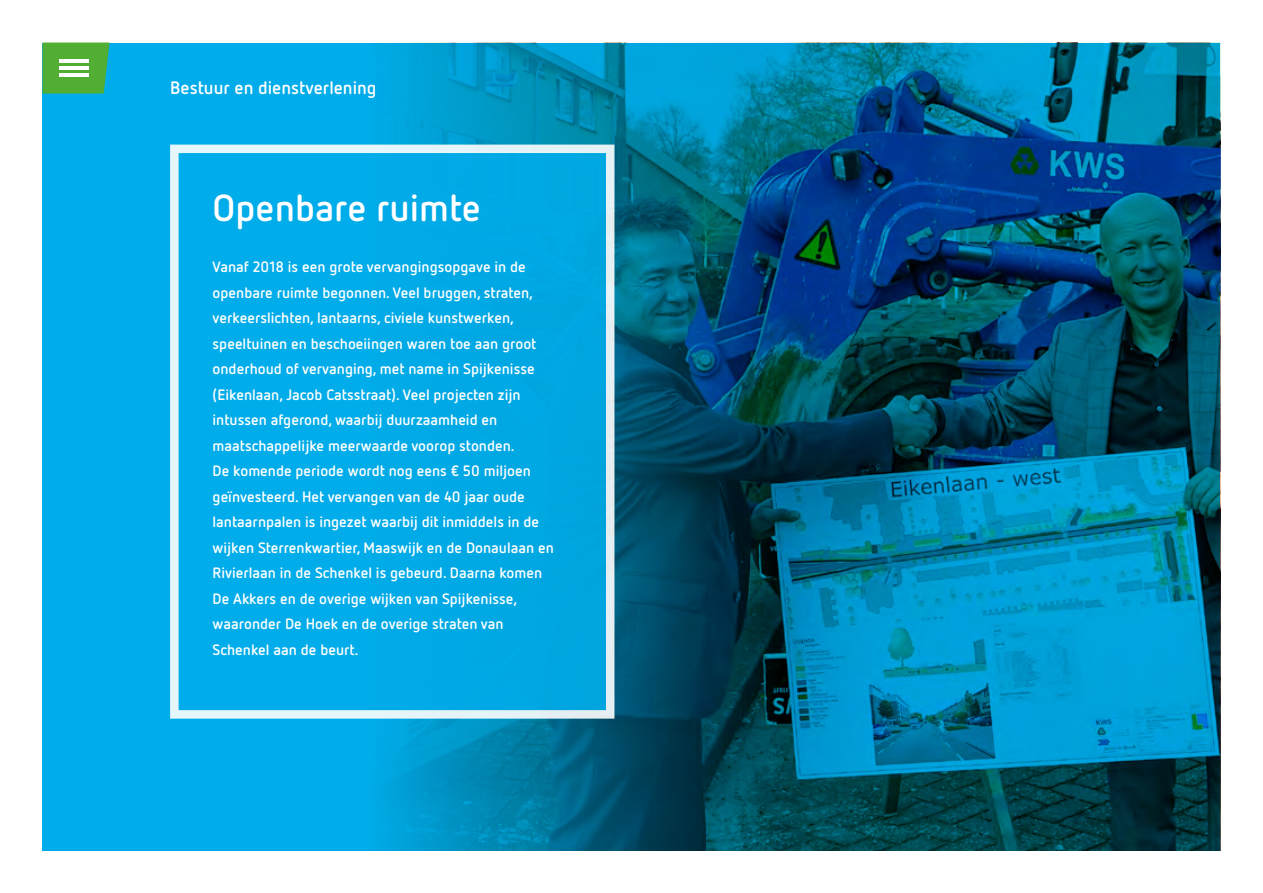
<style>
.page{position:relative;width:1263px;height:893px;background:#fff}
.page>*{position:absolute;margin:0;border:0;box-sizing:border-box;transform-origin:0 0}
.t1{font:700 37.5px "Netto OT";color:#fff}
.t2{font:700 18px "Netto OT";color:#fff}
.t3{font:700 15px/25.5px "Netto OT";color:#fff}
</style>
<div class="page">
<div style="left:43px;top:43px;width:1177px;height:807px;background:#00ace9"></div>
<img style="left:366px;top:43px;width:854px;height:807px">
<div style="left:170px;top:145px;width:444px;height:574px;background:#00ace9;border:9px solid #fff"></div>
<svg style="left:43px;top:43px;width:66px;height:51px"></svg>
<hr style="left:60px;top:59px;width:29px;height:4px;background:#fff">
<hr style="left:60px;top:66px;width:29px;height:4px;background:#fff">
<hr style="left:60px;top:73px;width:29px;height:4px;background:#fff">
<p class="t2" style="left:170px;top:76px;width:208px">Bestuur en dienstverlening</p>
<h1 class="t1" style="left:213px;top:184px;width:270px">Openbare ruimte</h1>
<p class="t3" style="left:213px;top:254px;width:343px">Vanaf 2018 is een grote vervangingsopgave in de openbare ruimte begonnen. Veel bruggen, straten, verkeerslichten, lantaarns, civiele kunstwerken, speeltuinen en beschoeiingen waren toe aan groot onderhoud of vervanging, met name in Spijkenisse (Eikenlaan, Jacob Catsstraat). Veel projecten zijn intussen afgerond, waarbij duurzaamheid en maatschappelijke meerwaarde voorop stonden.<br>De komende periode wordt nog eens € 50 miljoen geïnvesteerd. Het vervangen van de 40 jaar oude lantaarnpalen is ingezet waarbij dit inmiddels in de wijken Sterrenkwartier, Maaswijk en de Donaulaan en Rivierlaan in de Schenkel is gebeurd. Daarna komen De Akkers en de overige wijken van Spijkenisse, waaronder De Hoek en de overige straten van Schenkel aan de beurt.</p>
</div>
